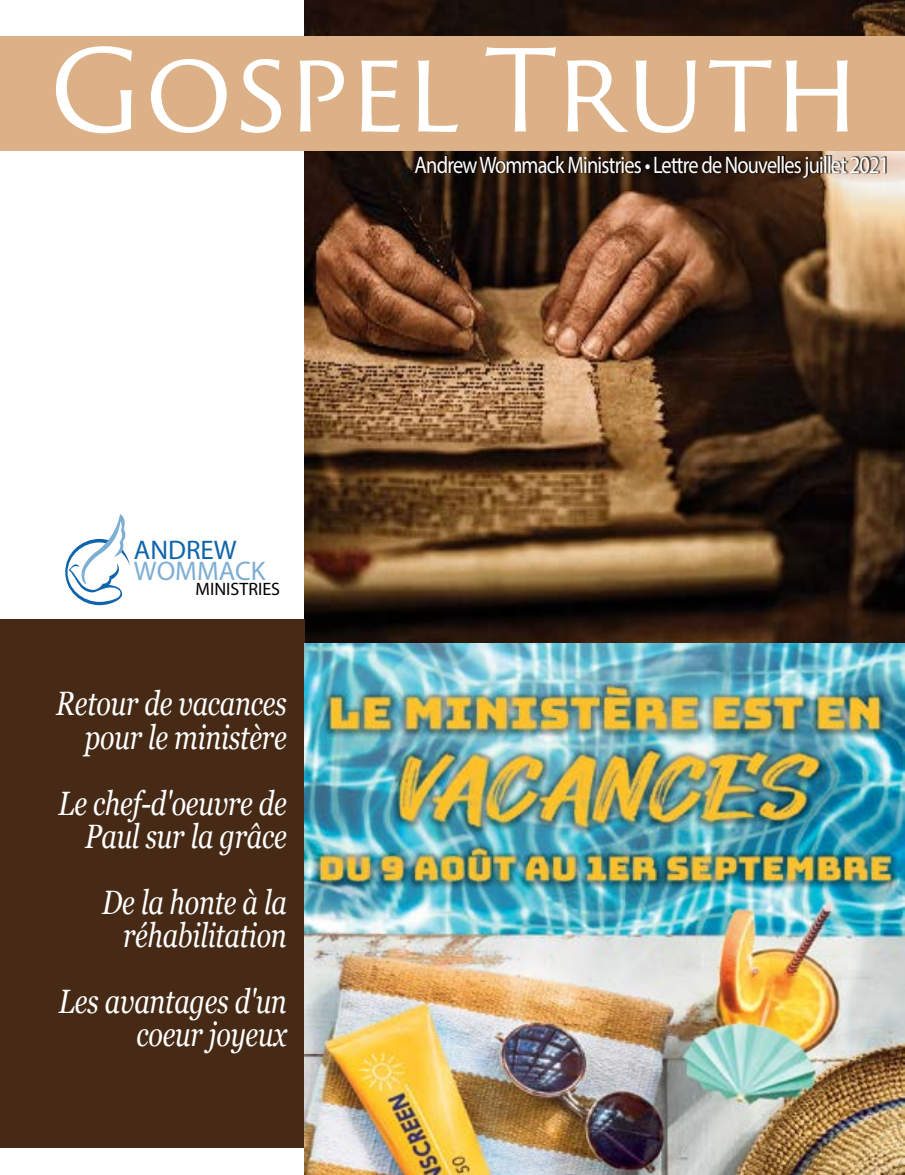
<style>
.page{position:relative;width:905px;height:1175px;background:#fff}
.page>*{position:absolute;margin:0;border:0;box-sizing:border-box;transform-origin:0 0}
.t1{font:111px "Trajan Sans Pro";color:#fff}
.t2{font:italic 33.75px/33px "Georgia";letter-spacing:-.01em;color:#fff;text-align:right;scale:.8 1}
.t3{font:27px "Myriad Pro";color:#7daed3}
.t4{font:27px "Myriad Pro";color:#0f64ab}
.t5{font:24px "Myriad Pro";letter-spacing:-.04em;color:#fff;scale:.85 1}
.t6{font:18px "Myriad Pro";color:#000}
</style>
<div class="page">
<img style="left:305px;top:0;width:599px;height:643px">
<div style="left:0;top:620px;width:305px;height:528px;background:#472a16"></div>
<svg style="left:65px;top:514px;width:65px;height:91px"></svg>
<div style="left:0;top:36px;width:904px;height:115px;background:#ddb188"></div>
<svg style="left:816px;top:151px;width:88px;height:32px"></svg>
<div style="left:415px;top:155px;width:471px;height:23px;background:#000;opacity:.85"></div>
<img style="left:305px;top:643px;width:599px;height:531px">
<h1 class="t1" style="left:49px;top:12px;width:813px">Gospel Truth</h1>
<p class="t5" style="left:414px;top:150px;width:559px">Andrew Wommack Ministries • Lettre de Nouvelles juillet 2021</p>
<p class="t4" style="left:134px;top:533px;width:104px">ANDREW</p>
<p class="t3" style="left:134px;top:554px;width:133px">WOMMACK</p>
<p class="t6" style="left:196px;top:577px;width:86px">MINISTRIES</p>
<p class="t2" style="left:56px;top:686px;width:290px">Retour de vacances pour le ministère</p>
<p class="t2" style="left:58px;top:785px;width:287px">Le chef-d'oeuvre de<br>Paul sur la grâce</p>
<p class="t2" style="left:102px;top:884px;width:232px">De la honte à la réhabilitation</p>
<p class="t2" style="left:59px;top:983px;width:286px">Les avantages d'un coeur joyeux</p>
</div>
